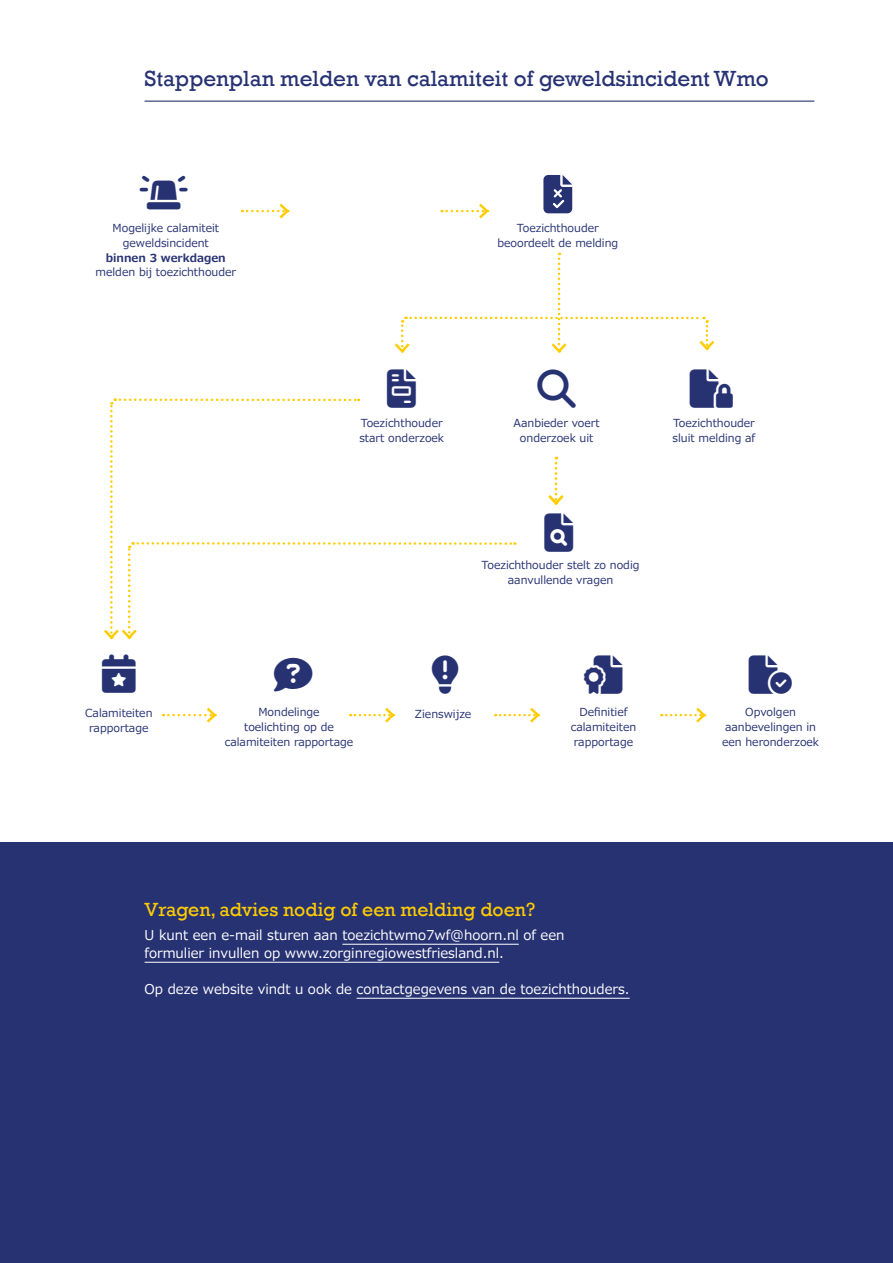
<style>
.page{position:relative;width:893px;height:1263px;background:#fff}
.page>*{position:absolute;margin:0;border:0;box-sizing:border-box;transform-origin:0 0}
.t1{font:22.5px "Rockwell";color:#273273}
.t2{font:19.5px "Rockwell";color:#fc0}
.t3{font:13.5px/18px "Meiryo";color:#fff}
.t4{font:11.1px/14.7px "Meiryo";color:#273273;text-align:center}
.t5{font:700 11.1px "Meiryo";color:#273273}
</style>
<div class="page">
<div style="left:0;top:842px;width:893px;height:421px;background:#273273"></div>
<hr style="left:342px;top:944px;width:177px;height:1px;background:#fff">
<hr style="left:145px;top:962px;width:354px;height:1px;background:#fff">
<hr style="left:357px;top:998px;width:273px;height:1px;background:#fff">
<svg style="left:242px;top:203px;width:48px;height:16px"></svg>
<svg style="left:163px;top:707px;width:54px;height:16px"></svg>
<svg style="left:350px;top:707px;width:46px;height:16px"></svg>
<svg style="left:495px;top:707px;width:46px;height:16px"></svg>
<svg style="left:661px;top:707px;width:46px;height:16px"></svg>
<svg style="left:442px;top:203px;width:47px;height:16px"></svg>
<svg style="left:395px;top:253px;width:320px;height:100px"></svg>
<svg style="left:543px;top:175px;width:29px;height:38px"></svg>
<svg style="left:548px;top:457px;width:16px;height:48px"></svg>
<hr style="left:145px;top:101px;width:669px;height:1px;background:#273273">
<svg style="left:104px;top:398px;width:411px;height:242px"></svg>
<h1 class="t1" style="left:145px;top:66px;width:626px">Stappenplan melden van calamiteit of geweldsincident Wmo</h1>
<p class="t4" style="left:113px;top:221px;width:108px">Mogelijke calamiteit geweldsincident</p>
<p class="t5" style="left:106px;top:251px;width:121px">binnen 3 werkdagen</p>
<p class="t4" style="left:96px;top:265px;width:142px">melden bij toezichthouder</p>
<p class="t4" style="left:497px;top:221px;width:122px">Toezichthouder beoordeelt de melding</p>
<p class="t4" style="left:359px;top:416px;width:86px;text-align:left">Toezichthouder start onderzoek</p>
<p class="t4" style="left:514px;top:416px;width:88px">Aanbieder voert onderzoek uit</p>
<p class="t4" style="left:673px;top:416px;width:84px;text-align:left">Toezichthouder sluit melding af</p>
<p class="t4" style="left:482px;top:558px;width:159px">Toezichthouder stelt zo nodig aanvullende vragen</p>
<p class="t4" style="left:571px;top:705px;width:67px">Definitief calamiteiten rapportage</p>
<p class="t4" style="left:258px;top:705px;width:63px">Mondelinge</p>
<p class="t4" style="left:415px;top:707px;width:58px">Zienswijze</p>
<p class="t4" style="left:225px;top:720px;width:130px">toelichting op de calamiteiten rapportage</p>
<p class="t4" style="left:85px;top:706px;width:69px">Calamiteiten rapportage</p>
<p class="t4" style="left:722px;top:705px;width:99px">Opvolgen aanbevelingen in een heronderzoek</p>
<h2 class="t2" style="left:145px;top:898px;width:392px">Vragen, advies nodig of een melding doen?</h2>
<p class="t3" style="left:145px;top:926px;width:421px">U kunt een e-mail sturen aan toezichtwmo7wf@hoorn.nl of een formulier invullen op www.zorginregiowestfriesland.nl.</p>
<p class="t3" style="left:145px;top:980px;width:487px">Op deze website vindt u ook de contactgegevens van de toezichthouders.</p>
</div>
